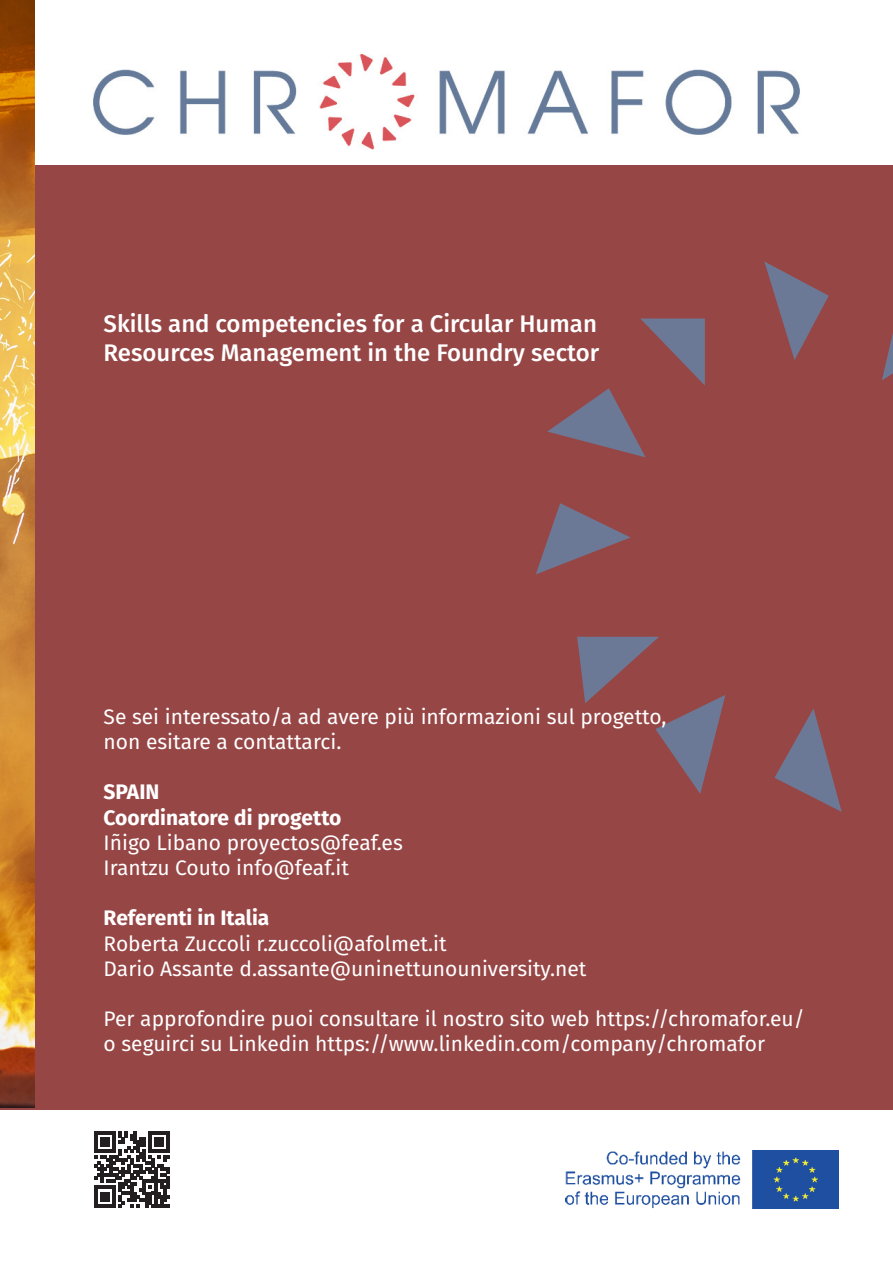
<style>
.page{position:relative;width:893px;height:1263px;background:#fff}
.page>*{position:absolute;margin:0;border:0;box-sizing:border-box;transform-origin:0 0}
.t1{font:500 24px/28.8px "Fira Sans";color:#fff}
.t2{font:21px/25.2px "Fira Sans";color:#fff}
.t3{font:700 21px "Fira Sans";color:#fff}
</style>
<div class="page">
<img style="left:93px;top:54px;width:707px;height:95px">
<div style="left:0;top:166px;width:893px;height:944px;background:#974646"></div>
<img style="left:566px;top:1150px;width:273px;height:59px">
<svg style="left:774px;top:709px;width:68px;height:103px"></svg>
<svg style="left:577px;top:637px;width:148px;height:157px"></svg>
<svg style="left:547px;top:318px;width:158px;height:139px"></svg>
<svg style="left:882px;top:333px;width:11px;height:47px"></svg>
<svg style="left:764px;top:261px;width:65px;height:99px"></svg>
<svg style="left:536px;top:503px;width:94px;height:71px"></svg>
<svg style="left:94px;top:1132px;width:75px;height:75px"></svg>
<img style="left:0;top:0;width:34px;height:1108px">
<p class="t1" style="left:104px;top:308px;width:497px">Skills and competencies for a Circular Human<br>Resources Management in the Foundry sector</p>
<p class="t2" style="left:104px;top:703px;width:565px">Se sei interessato/a ad avere più informazioni sul progetto, non esitare a contattarci.</p>
<p class="t3" style="left:104px;top:774px;width:57px">SPAIN</p>
<p class="t3" style="left:104px;top:800px;width:239px">Coordinatore di progetto</p>
<p class="t2" style="left:104px;top:829px;width:301px">Iñigo Libano proyectos@feaf.es</p>
<p class="t2" style="left:104px;top:854px;width:247px">Irantzu Couto info@feaf.it</p>
<p class="t3" style="left:104px;top:900px;width:167px">Referenti in Italia</p>
<p class="t2" style="left:104px;top:930px;width:345px">Roberta Zuccoli r.zuccoli@afolmet.it</p>
<p class="t2" style="left:104px;top:955px;width:484px">Dario Assante d.assante@uninettunouniversity.net</p>
<p class="t2" style="left:104px;top:1006px;width:703px">Per approfondire puoi consultare il nostro sito web https://chromafor.eu/</p>
<p class="t2" style="left:104px;top:1031px;width:663px">o seguirci su Linkedin https://www.linkedin.com/company/chromafor</p>
</div>
